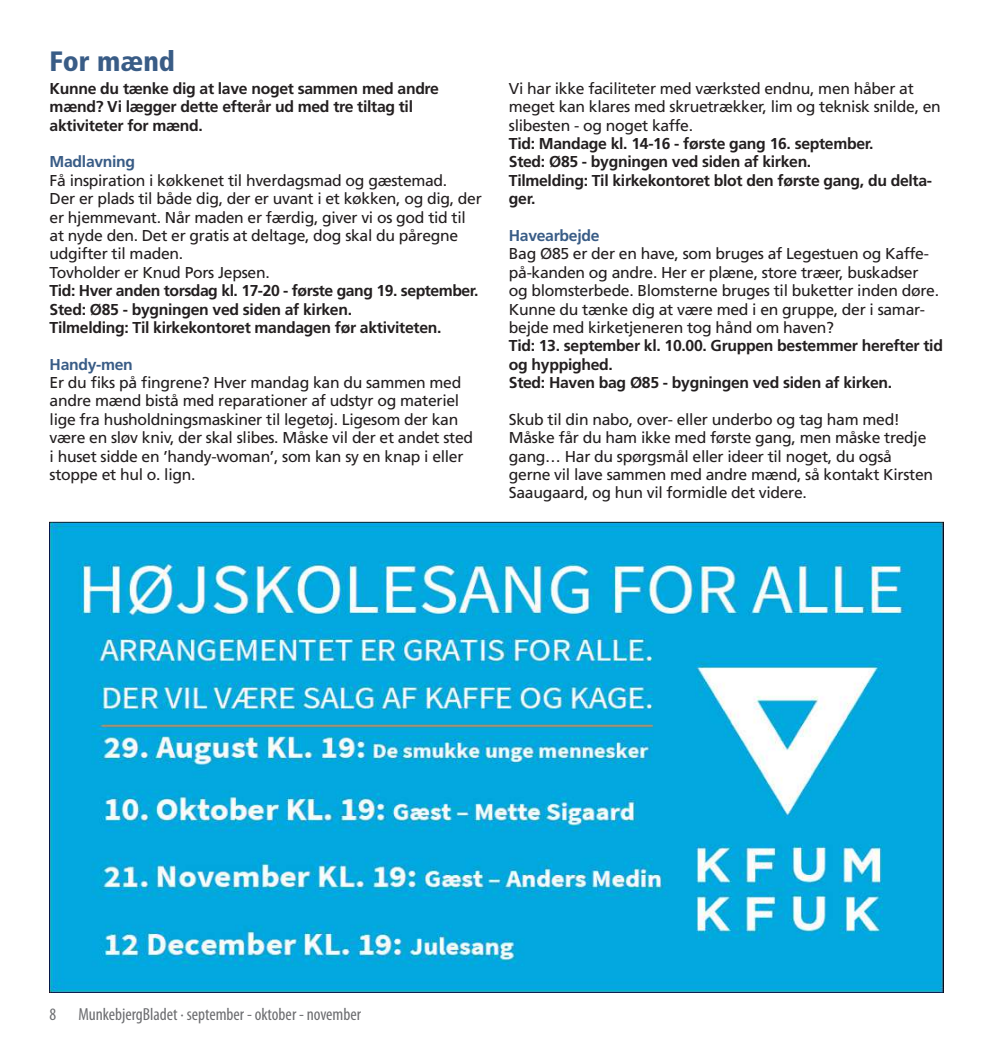
<style>
.page{position:relative;width:993px;height:1042px;background:#fff}
.page>*{position:absolute;margin:0;border:0;box-sizing:border-box;transform-origin:0 0}
.t1{font:900 condensed 28px "Frutiger LT Std";color:#395c86}
.t2{font:condensed 17.5px "Myriad Pro";color:#6c6d70}
.t3{font:15.75px/18.4px "Frutiger LT Std";letter-spacing:-.02em;color:#231f20}
.t4{font:700 15.75px/18.4px "Frutiger LT Std";letter-spacing:-.02em;color:#231f20}
.t5{font:700 15.75px "Frutiger LT Std";letter-spacing:-.02em;color:#395c86}
</style>
<div class="page">
<img style="left:50px;top:521px;width:893px;height:471px">
<h1 class="t1" style="left:50px;top:44px;width:127px">For mænd</h1>
<p class="t4" style="left:50px;top:79px;width:390px">Kunne du tænke dig at lave noget sammen med andre mænd? Vi lægger dette efterår ud med tre tiltag til aktiviteter for mænd.</p>
<p class="t5" style="left:50px;top:153px;width:87px">Madlavning</p>
<p class="t3" style="left:50px;top:171px;width:433px">Få inspiration i køkkenet til hverdagsmad og gæstemad.<br>Der er plads til både dig, der er uvant i et køkken, og dig, der er hjemmevant. Når maden er færdig, giver vi os god tid til at nyde den. Det er gratis at deltage, dog skal du påregne udgifter til maden.<br>Tovholder er Knud Pors Jepsen.</p>
<p class="t4" style="left:50px;top:281px;width:430px">Tid: Hver anden torsdag kl. 17-20 - første gang 19. september.<br>Sted: Ø85 - bygningen ved siden af kirken.<br>Tilmelding: Til kirkekontoret mandagen før aktiviteten.</p>
<p class="t5" style="left:50px;top:355px;width:85px">Handy-men</p>
<p class="t3" style="left:50px;top:373px;width:425px">Er du fiks på fingrene? Hver mandag kan du sammen med andre mænd bistå med reparationer af udstyr og materiel lige fra husholdningsmaskiner til legetøj. Ligesom der kan være en sløv kniv, der skal slibes. Måske vil der et andet sted i huset sidde en ’handy-woman’, som kan sy en knap i eller stoppe et hul o. lign.</p>
<p class="t3" style="left:508px;top:79px;width:433px">Vi har ikke faciliteter med værksted endnu, men håber at meget kan klares med skruetrækker, lim og teknisk snilde, en slibesten - og noget kaffe.</p>
<p class="t4" style="left:508px;top:134px;width:424px">Tid: Mandage kl. 14-16 - første gang 16. september.<br>Sted: Ø85 - bygningen ved siden af kirken.<br>Tilmelding: Til kirkekontoret blot den første gang, du delta&shy;ger.</p>
<p class="t5" style="left:508px;top:226px;width:92px">Havearbejde</p>
<p class="t3" style="left:508px;top:245px;width:431px">Bag Ø85 er der en have, som bruges af Legestuen og Kaffe&shy;på-kanden og andre. Her er plæne, store træer, buskadser og blomsterbede. Blomsterne bruges til buketter inden døre.<br>Kunne du tænke dig at være med i en gruppe, der i samar&shy;bejde med kirketjeneren tog hånd om haven?</p>
<p class="t4" style="left:508px;top:337px;width:435px">Tid: 13. september kl. 10.00. Gruppen bestemmer herefter tid og hyppighed.<br>Sted: Haven bag Ø85 - bygningen ved siden af kirken.</p>
<p class="t3" style="left:508px;top:410px;width:425px">Skub til din nabo, over- eller underbo og tag ham med!<br>Måske får du ham ikke med første gang, men måske tredje gang… Har du spørgsmål eller ideer til noget, du også gerne vil lave sammen med andre mænd, så kontakt Kirsten Saaugaard, og hun vil formidle det videre.</p>
<p class="t2" style="left:50px;top:1005px;width:8px">8</p>
<p class="t2" style="left:78px;top:1005px;width:284px">MunkebjergBladet · september - oktober - november</p>
</div>
